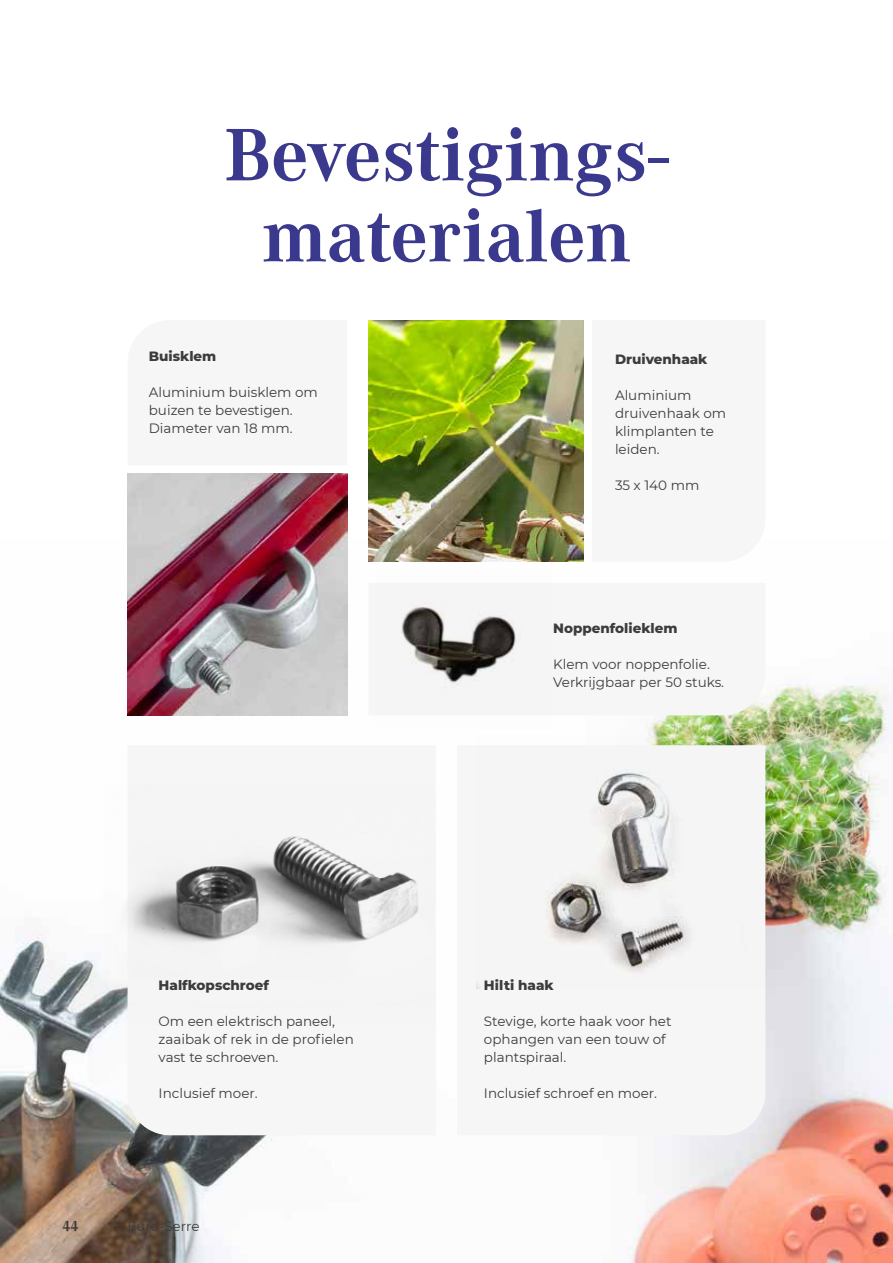
<style>
.page{position:relative;width:893px;height:1263px;background:#fff}
.page>*{position:absolute;margin:0;border:0;box-sizing:border-box;transform-origin:0 0}
.t1{font:700 77.1px/81px "Corporate A";color:#3a398d;text-align:center}
.t2{font:700 15px "Corporate A";color:#3c3c3b}
.t3{font:13.5px/18px "Montserrat";color:#3c3c3b}
.t4{font:800 13.5px "Montserrat";color:#3c3c3b}
</style>
<div class="page">
<img style="left:0;top:539px;width:893px;height:724px">
<div style="left:128px;top:745px;width:308px;height:390px;background:#f6f6f6"></div>
<div style="left:457px;top:745px;width:308px;height:390px;background:#f6f6f6"></div>
<img style="left:476px;top:735px;width:300px;height:253px">
<img style="left:128px;top:474px;width:219px;height:241px">
<img style="left:369px;top:320px;width:215px;height:241px">
<img style="left:104px;top:783px;width:332px;height:242px">
<div style="left:369px;top:583px;width:396px;height:132px;background:#f6f6f6"></div>
<div style="left:592px;top:539px;width:173px;height:22px;background:#f6f6f6"></div>
<img style="left:376px;top:569px;width:175px;height:160px">
<h1 class="t1" style="left:225px;top:112px;width:445px">Bevestigings&shy;materialen</h1>
<p class="t4" style="left:149px;top:346px;width:69px">Buisklem</p>
<p class="t3" style="left:149px;top:382px;width:171px">Aluminium buisklem om buizen te bevestigen.<br>Diameter van 18 mm.</p>
<p class="t4" style="left:159px;top:976px;width:112px">Halfkopschroef</p>
<p class="t3" style="left:159px;top:1012px;width:197px">Om een elektrisch paneel, zaaibak of rek in de profielen vast te schroeven.</p>
<p class="t3" style="left:159px;top:1084px;width:99px">Inclusief moer.</p>
<p class="t2" style="left:62px;top:1216px;width:18px">44</p>
<p class="t3" style="left:128px;top:1216px;width:73px">Euro-Serre</p>
<p class="t4" style="left:615px;top:349px;width:94px">Druivenhaak</p>
<p class="t3" style="left:615px;top:386px;width:113px">Aluminium druivenhaak om klimplanten te leiden.</p>
<p class="t3" style="left:615px;top:476px;width:86px">35 x 140 mm</p>
<p class="t4" style="left:553px;top:618px;width:126px">Noppenfolieklem</p>
<p class="t3" style="left:553px;top:654px;width:171px">Klem voor noppenfolie.<br>Verkrijgbaar per 50 stuks.</p>
<p class="t4" style="left:484px;top:976px;width:71px">Hilti haak</p>
<p class="t3" style="left:484px;top:1012px;width:189px">Stevige, korte haak voor het ophangen van een touw of plantspiraal.</p>
<p class="t3" style="left:484px;top:1084px;width:173px">Inclusief schroef en moer.</p>
</div>
